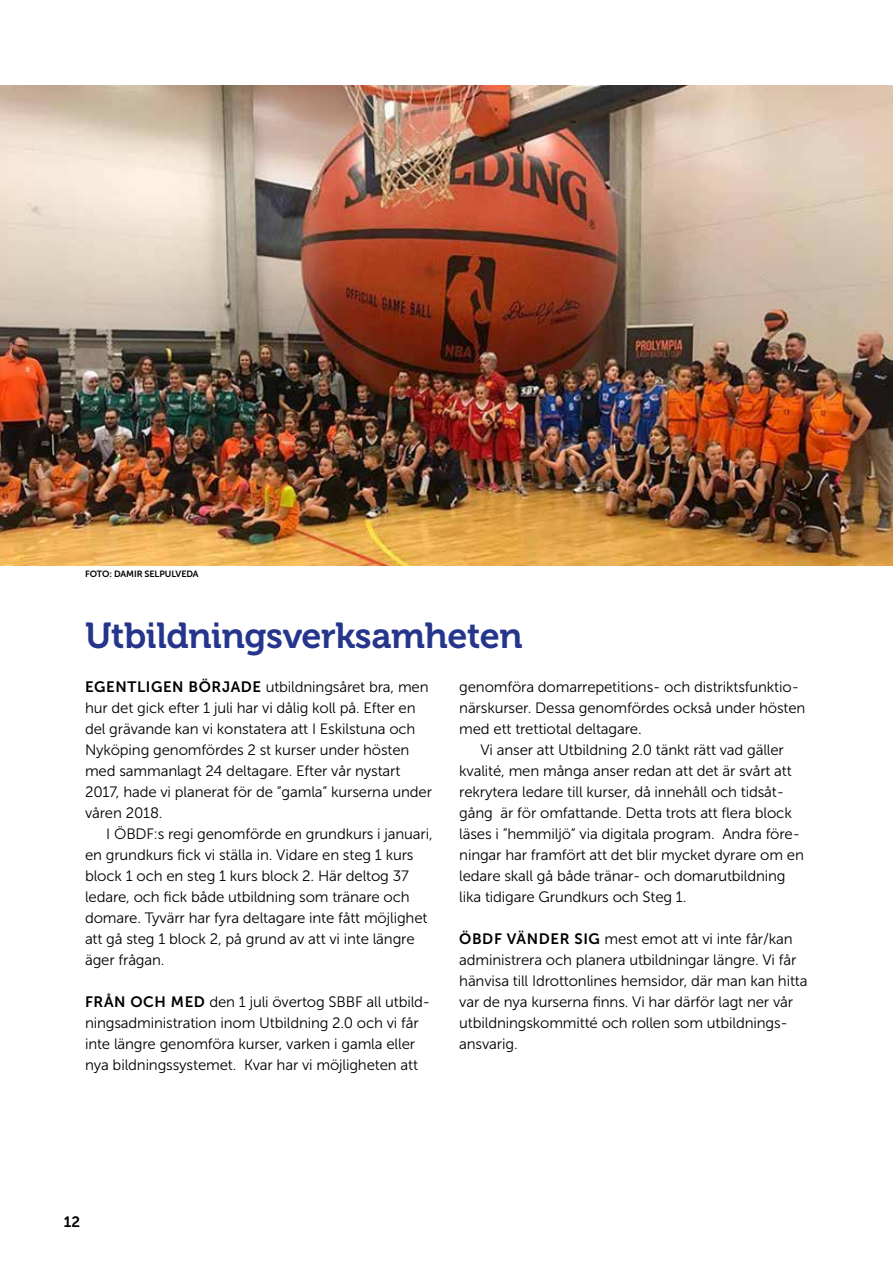
<style>
.page{position:relative;width:893px;height:1263px;background:#fff}
.page>*{position:absolute;margin:0;border:0;box-sizing:border-box;transform-origin:0 0}
.t1{font:36px "Museo 700";letter-spacing:-.01em;color:#26358c}
.t2{font:15px/21px "Museo Sans 300";letter-spacing:-.01em;color:#000}
.t3{font:15px "Museo Sans 700";color:#000}
.t4{font:9px "Museo Sans 700";letter-spacing:-.01em;color:#000}
.s1{font-family:"Museo Sans 700"}
</style>
<div class="page">
<img style="left:0;top:85px;width:893px;height:481px">
<p class="t4" style="left:85px;top:568px;width:115px">FOTO: DAMIR SELPULVEDA</p>
<h1 class="t1" style="left:85px;top:615px;width:439px">Utbildningsverksamheten</h1>
<p class="t2" style="left:85px;top:676px;width:349px"><span class="s1">EGENTLIGEN BÖRJADE</span> utbildningsåret bra, men hur det gick efter 1 juli har vi dålig koll på. Efter en del grävande kan vi konstatera att I Eskilstuna och Nyköping genomfördes 2 st kurser under hösten med sammanlagt 24 deltagare. Efter vår nystart 2017, hade vi planerat för de ”gamla” kurserna under våren 2018.</p>
<p class="t2" style="left:85px;top:823px;width:349px;text-indent:21px">I ÖBDF:s regi genomförde en grundkurs i januari, en grundkurs fick vi ställa in. Vidare en steg 1 kurs block 1 och en steg 1 kurs block 2. Här deltog 37 ledare, och fick både utbildning som tränare och domare. Tyvärr har fyra deltagare inte fått möjlighet att gå steg 1 block 2, på grund av att vi inte längre äger frågan.</p>
<p class="t2" style="left:85px;top:991px;width:347px"><span class="s1">FRÅN OCH MED</span> den 1 juli övertog SBBF all utbild&shy;ningsadministration inom Utbildning 2.0 och vi får inte längre genomföra kurser, varken i gamla eller nya bildningssystemet. Kvar har vi möjligheten att</p>
<p class="t2" style="left:459px;top:676px;width:348px">genomföra domarrepetitions- och distriktsfunktio&shy;närskurser. Dessa genomfördes också under hösten med ett trettiotal deltagare.</p>
<p class="t2" style="left:459px;top:739px;width:346px;text-indent:21px">Vi anser att Utbildning 2.0 tänkt rätt vad gäller kvalité, men många anser redan att det är svårt att rekrytera ledare till kurser, då innehåll och tidsåt&shy;gång är för omfattande. Detta trots att flera block läses i ”hemmiljö” via digitala program. Andra före&shy;ningar har framfört att det blir mycket dyrare om en ledare skall gå både tränar- och domarutbildning lika tidigare Grundkurs och Steg 1.</p>
<p class="t2" style="left:459px;top:928px;width:350px"><span class="s1">ÖBDF VÄNDER SIG</span> mest emot att vi inte får/kan administrera och planera utbildningar längre. Vi får hänvisa till Idrottonlines hemsidor, där man kan hitta var de nya kurserna finns. Vi har därför lagt ner vår utbildningskommitté och rollen som utbildnings&shy;ansvarig.</p>
<p class="t3" style="left:64px;top:1214px;width:18px">12</p>
</div>
